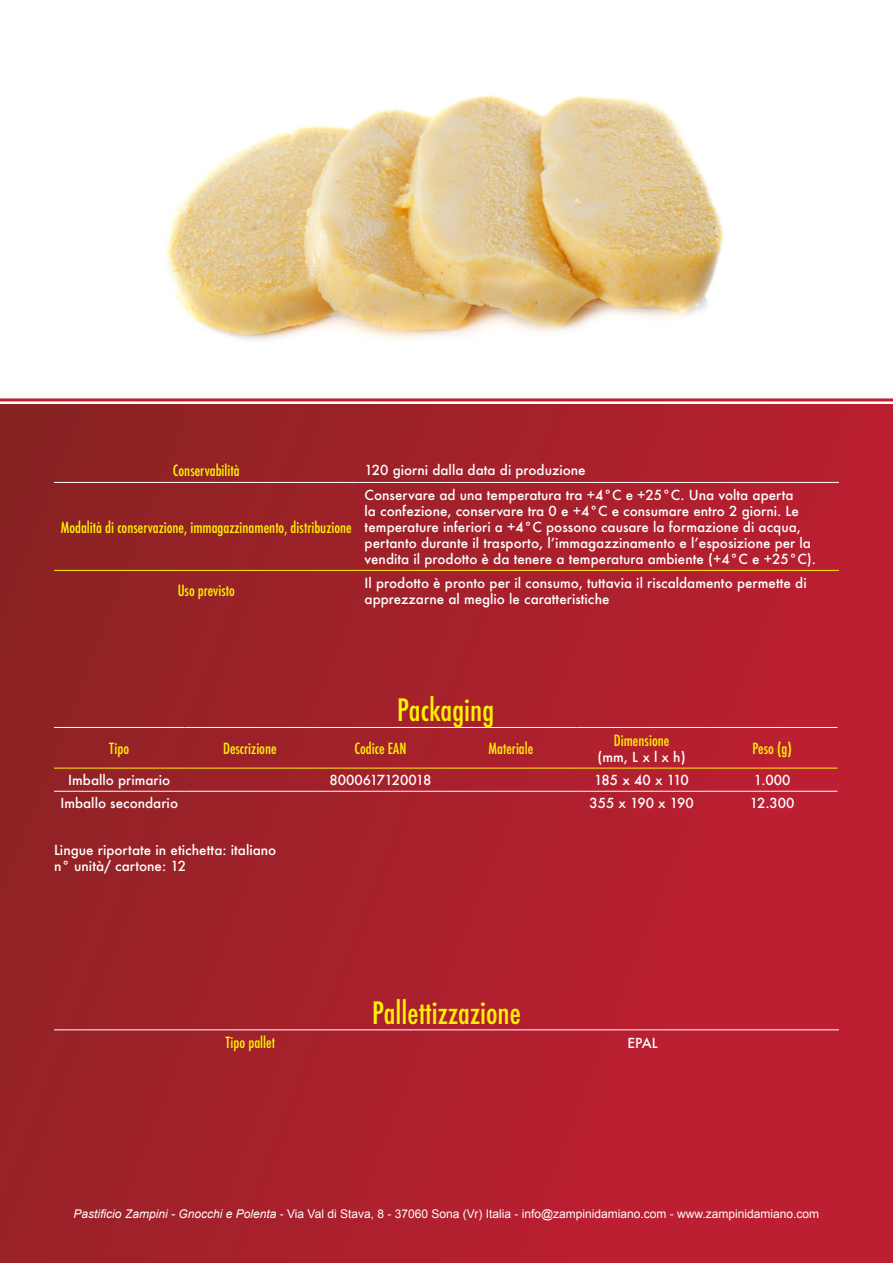
<style>
.page{position:relative;width:893px;height:1263px;background:#fff}
.page>*{position:absolute;margin:0;border:0;box-sizing:border-box;transform-origin:0 0}
.Testo_tabelle{font:500 condensed 30px "Futura";color:#fff101}
.Testo_tabelle-2{font:500 condensed 15px "Futura";color:#fff101}
.Testo_tabelle-3{font:500 13.5px/16.2px "Futura";color:#fff}
.Testo_tabelle-4{font:500 13.5px "Futura";letter-spacing:-.03em;color:#fff}
.Testo_tabelle-5{font:12px "Arial";color:#fff}
.s1{font-style:italic}
</style>
<div class="page">
<img style="left:165px;top:95px;width:559px;height:245px">
<div style="left:0;top:405px;width:893px;height:858px;background:linear-gradient(to right,#902226,#c11f33)"></div>
<hr style="left:54px;top:482px;width:305px;height:1px;background:#fff">
<hr style="left:359px;top:482px;width:480px;height:1px;background:#fff">
<hr style="left:54px;top:570px;width:305px;height:1px;background:#fff101">
<hr style="left:359px;top:570px;width:480px;height:1px;background:#fff101">
<hr style="left:54px;top:727px;width:131px;height:1px;background:#fff">
<hr style="left:185px;top:727px;width:130px;height:1px;background:#fff">
<hr style="left:315px;top:727px;width:131px;height:1px;background:#fff">
<hr style="left:446px;top:727px;width:130px;height:1px;background:#fff">
<hr style="left:576px;top:727px;width:131px;height:1px;background:#fff">
<hr style="left:707px;top:727px;width:130px;height:1px;background:#fff">
<hr style="left:54px;top:791px;width:131px;height:1px;background:#fff">
<hr style="left:185px;top:791px;width:130px;height:1px;background:#fff">
<hr style="left:315px;top:791px;width:131px;height:1px;background:#fff">
<hr style="left:446px;top:791px;width:130px;height:1px;background:#fff">
<hr style="left:576px;top:791px;width:131px;height:1px;background:#fff">
<hr style="left:707px;top:791px;width:130px;height:1px;background:#fff">
<hr style="left:54px;top:768px;width:131px;height:1px;background:#fff101">
<hr style="left:185px;top:768px;width:130px;height:1px;background:#fff101">
<hr style="left:315px;top:768px;width:131px;height:1px;background:#fff101">
<hr style="left:446px;top:768px;width:130px;height:1px;background:#fff101">
<hr style="left:576px;top:768px;width:131px;height:1px;background:#fff101">
<hr style="left:707px;top:768px;width:130px;height:1px;background:#fff101">
<hr style="left:54px;top:1029px;width:392px;height:1px;background:#fff">
<hr style="left:446px;top:1029px;width:393px;height:1px;background:#fff">
<hr style="left:0;top:398px;width:893px;height:3px;background:#bc1f32">
<p class="Testo_tabelle-2" style="left:173px;top:461px;width:69px">Conservabilità</p>
<p class="Testo_tabelle-3" style="left:365px;top:462px;width:223px">120 giorni dalla data di produzione</p>
<p class="Testo_tabelle-2" style="left:61px;top:517px;width:292px">Modalità di conservazione, immagazzinamento, distribuzione</p>
<p class="Testo_tabelle-3" style="left:365px;top:486px;width:453px">Conservare ad una temperatura tra +4°C e +25°C. Una volta aperta<br>la confezione, conservare tra 0 e +4°C e consumare entro 2 giorni. Le temperature inferiori a +4°C possono causare la formazione di acqua, pertanto durante il trasporto, l’immagazzinamento e l’esposizione per la vendita il prodotto è da tenere a temperatura ambiente (+4°C e +25°C).</p>
<p class="Testo_tabelle-2" style="left:178px;top:581px;width:59px">Uso previsto</p>
<p class="Testo_tabelle-3" style="left:365px;top:574px;width:444px">Il prodotto è pronto per il consumo, tuttavia il riscaldamento permette di apprezzarne al meglio le caratteristiche</p>
<p class="Testo_tabelle" style="left:397px;top:691px;width:99px">Packaging</p>
<p class="Testo_tabelle-2" style="left:109px;top:739px;width:21px">Tipo</p>
<p class="Testo_tabelle-2" style="left:223px;top:739px;width:55px">Descrizione</p>
<p class="Testo_tabelle-2" style="left:354px;top:739px;width:53px">Codice EAN</p>
<p class="Testo_tabelle-2" style="left:489px;top:739px;width:46px">Materiale</p>
<p class="Testo_tabelle-2" style="left:614px;top:731px;width:57px">Dimensione</p>
<p class="Testo_tabelle-3" style="left:598px;top:749px;width:90px">(mm, L x l x h)</p>
<p class="Testo_tabelle-2" style="left:752px;top:739px;width:41px">Peso (g)</p>
<p class="Testo_tabelle-3" style="left:68px;top:772px;width:104px">Imballo primario</p>
<p class="Testo_tabelle-4" style="left:330px;top:771px;width:103px">8000617120018</p>
<p class="Testo_tabelle-3" style="left:594px;top:772px;width:96px">185 x 40 x 110</p>
<p class="Testo_tabelle-3" style="left:754px;top:772px;width:38px">1.000</p>
<p class="Testo_tabelle-3" style="left:60px;top:795px;width:119px">Imballo secondario</p>
<p class="Testo_tabelle-3" style="left:589px;top:795px;width:106px">355 x 190 x 190</p>
<p class="Testo_tabelle-3" style="left:750px;top:795px;width:46px">12.300</p>
<p class="Testo_tabelle-3" style="left:54px;top:841px;width:224px">Lingue riportate in etichetta: italiano</p>
<p class="Testo_tabelle-3" style="left:54px;top:858px;width:134px">n° unità/ cartone: 12</p>
<p class="Testo_tabelle" style="left:372px;top:993px;width:150px">Pallettizzazione</p>
<p class="Testo_tabelle-2" style="left:225px;top:1033px;width:51px">Tipo pallet</p>
<p class="Testo_tabelle-3" style="left:628px;top:1034px;width:32px">EPAL</p>
<p class="Testo_tabelle-5" style="left:74px;top:1205px;width:747px"><span class="s1">Pastificio Zampini - Gnocchi e Polenta</span> - Via Val di Stava, 8 - 37060 Sona (Vr) Italia - info@zampinidamiano.com - www.zampinidamiano.com</p>
</div>
